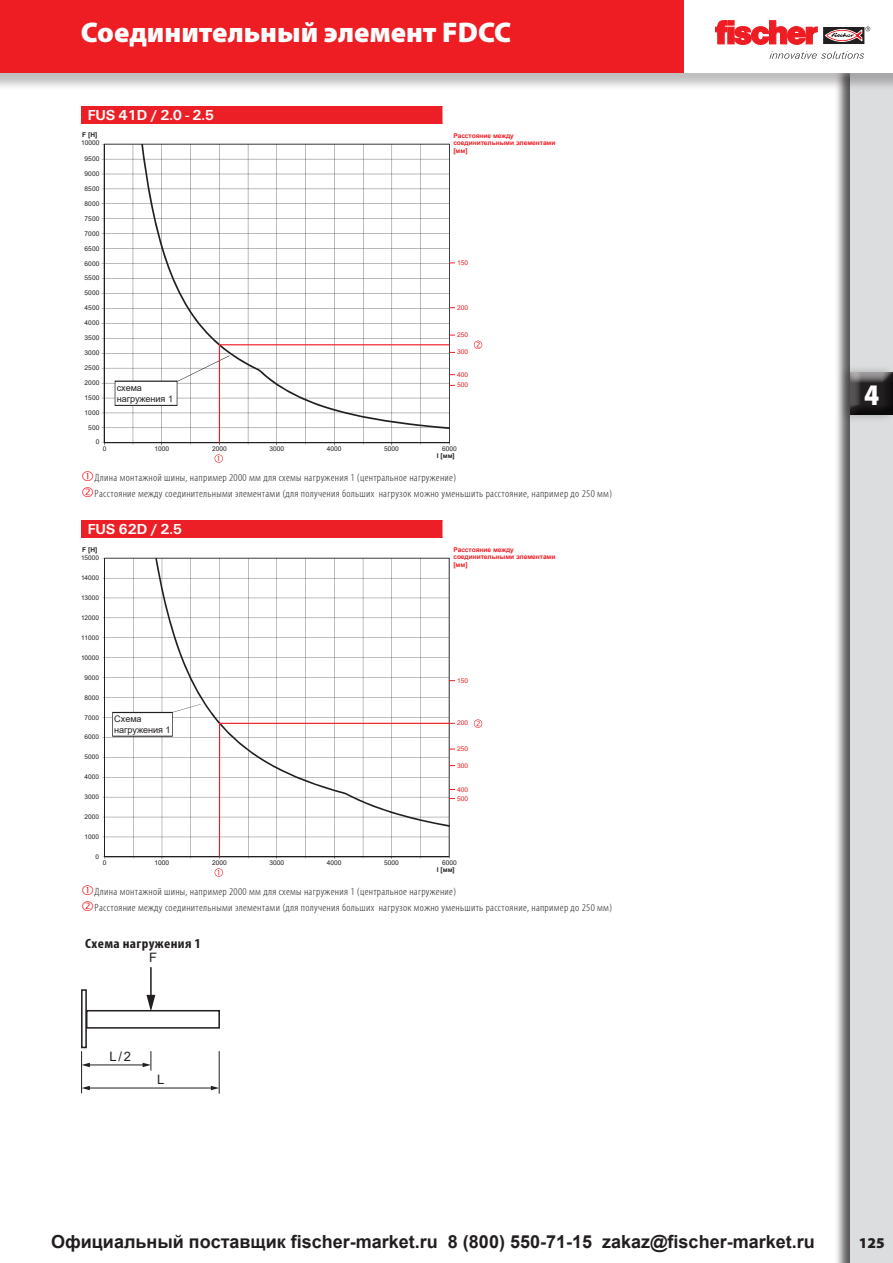
<style>
.page{position:relative;width:893px;height:1263px;background:#fff}
.page>*{position:absolute;margin:0;border:0;box-sizing:border-box;transform-origin:0 0}
.t1{font:900 30px "Myriad Pro";color:#fff;scale:.88 1}
.CB_AF_Head1{font:900 28.5px "Myriad Pro";color:#fff}
.t2{font:700 18px "Arial";color:#221e1f}
.t3{font:700 15px "Fi We";letter-spacing:-.02em;color:#fff}
.t4{font:900 15px "Myriad Pro";color:#231f20}
.t5{font:700 condensed 13.5px "Myriad Pro";letter-spacing:.025em;color:#231f20;scale:1.1 1}
.t6{font:12.9px "Arial";color:#231f20}
.t7{font:300 condensed 10.5px/16.2px "Myriad Pro";letter-spacing:.025em;color:#231f20;scale:1.1 1}
.t8{font:9.15px/10.9px "Arial";letter-spacing:-.005em;color:#231f20}
.t9{font:6.6px "Arial";letter-spacing:.005em;color:#231f20}
.t10{font:700 6.6px/7.9px "Arial";letter-spacing:-.005em;color:#ed1f26}
.t11{font:6.6px "Arial";color:#ed1f26}
.t12{font:700 6.6px "Arial";color:#231f20}
.t13{font:6.45px "Arial";letter-spacing:-.005em;color:#231f20}
</style>
<div class="page">
<div style="left:834px;top:64px;width:59px;height:1199px;background:#231f20;opacity:.75"></div>
<div style="left:850px;top:72px;width:43px;height:1191px;background:#dcdddf"></div>
<div style="left:838px;top:364px;width:55px;height:59px;background:#231f20;opacity:.3"></div>
<div style="left:840px;top:362px;width:53px;height:54px;background:#fff;opacity:.75"></div>
<div style="left:844px;top:365px;width:49px;height:51px;background:#231f20;opacity:.75"></div>
<div style="left:0;top:0;width:893px;height:91px;background:#231f20;opacity:.29"></div>
<div style="left:0;top:0;width:893px;height:72px;background:#ee1d23"></div>
<div style="left:685px;top:0;width:208px;height:72px;background:#fff"></div>
<svg style="left:823px;top:27px;width:41px;height:17px"></svg>
<svg style="left:715px;top:21px;width:102px;height:24px"></svg>
<svg style="left:825px;top:26px;width:45px;height:15px"></svg>
<svg style="left:769px;top:51px;width:95px;height:8px"></svg>
<div style="left:81px;top:106px;width:361px;height:17px;background:#ed1f26"></div>
<svg style="left:442px;top:106px;width:1px;height:17px"></svg>
<svg style="left:105px;top:144px;width:345px;height:299px"></svg>
<hr style="left:104px;top:144px;width:1px;height:299px;background:#231f20">
<hr style="left:104px;top:443px;width:345px;height:1px;background:#231f20">
<svg style="left:109px;top:144px;width:341px;height:285px"></svg>
<svg style="left:115px;top:355px;width:115px;height:51px"></svg>
<svg style="left:215px;top:454px;width:8px;height:9px"></svg>
<hr style="left:219px;top:344px;width:1px;height:99px;background:#ed1f26">
<hr style="left:219px;top:344px;width:231px;height:1px;background:#ed1f26">
<svg style="left:474px;top:341px;width:8px;height:8px"></svg>
<div style="left:81px;top:520px;width:361px;height:17px;background:#ed1f26"></div>
<svg style="left:442px;top:520px;width:1px;height:17px"></svg>
<svg style="left:105px;top:558px;width:345px;height:299px"></svg>
<hr style="left:104px;top:558px;width:1px;height:299px;background:#231f20">
<hr style="left:105px;top:857px;width:344px;height:1px;background:#231f20">
<svg style="left:109px;top:558px;width:341px;height:269px"></svg>
<svg style="left:112px;top:704px;width:89px;height:33px"></svg>
<svg style="left:474px;top:719px;width:8px;height:9px"></svg>
<hr style="left:219px;top:723px;width:231px;height:1px;background:#ed1f26">
<hr style="left:219px;top:723px;width:1px;height:134px;background:#ed1f26">
<svg style="left:215px;top:868px;width:8px;height:9px"></svg>
<hr style="left:88px;top:1064px;width:56px;height:1px;background:#231f20">
<svg style="left:82px;top:1063px;width:8px;height:4px"></svg>
<svg style="left:143px;top:1051px;width:9px;height:19px"></svg>
<hr style="left:150px;top:968px;width:2px;height:30px;background:#231f20">
<svg style="left:146px;top:995px;width:9px;height:15px"></svg>
<hr style="left:81px;top:1051px;width:1px;height:42px;background:#231f20">
<hr style="left:219px;top:1051px;width:1px;height:42px;background:#231f20">
<hr style="left:88px;top:1088px;width:124px;height:1px;background:#231f20">
<svg style="left:82px;top:1086px;width:8px;height:4px"></svg>
<svg style="left:211px;top:1086px;width:8px;height:4px"></svg>
<div style="left:86px;top:1010px;width:134px;height:19px;border:2px solid #231f20"></div>
<div style="left:81px;top:989px;width:6px;height:59px;border:2px solid #231f20"></div>
<p class="CB_AF_Head1" style="left:81px;top:13px;width:432px">Соединительный элемент FDCC</p>
<p class="t3" style="left:88px;top:107px;width:128px">FUS 41D / 2.0 - 2.5</p>
<p class="t12" style="left:82px;top:131px;width:17px">F [Н]</p>
<p class="t9" style="left:81px;top:139px;width:20px">10000</p>
<p class="t9" style="left:85px;top:154px;width:16px">9500</p>
<p class="t9" style="left:85px;top:169px;width:16px">9000</p>
<p class="t9" style="left:85px;top:184px;width:16px">8500</p>
<p class="t9" style="left:85px;top:199px;width:16px">8000</p>
<p class="t9" style="left:85px;top:214px;width:16px">7500</p>
<p class="t9" style="left:85px;top:229px;width:16px">7000</p>
<p class="t9" style="left:85px;top:244px;width:16px">6500</p>
<p class="t9" style="left:85px;top:259px;width:16px">6000</p>
<p class="t9" style="left:85px;top:274px;width:16px">5500</p>
<p class="t9" style="left:85px;top:288px;width:16px">5000</p>
<p class="t9" style="left:85px;top:303px;width:16px">4500</p>
<p class="t9" style="left:85px;top:318px;width:16px">4000</p>
<p class="t9" style="left:85px;top:333px;width:16px">3500</p>
<p class="t9" style="left:85px;top:348px;width:16px">3000</p>
<p class="t9" style="left:85px;top:363px;width:16px">2500</p>
<p class="t9" style="left:85px;top:378px;width:16px">2000</p>
<p class="t9" style="left:85px;top:393px;width:16px">1500</p>
<p class="t9" style="left:85px;top:408px;width:16px">1000</p>
<p class="t9" style="left:88px;top:423px;width:13px">500</p>
<p class="t8" style="left:117px;top:382px;width:58px">схема нагружения 1</p>
<p class="t10" style="left:453px;top:131px;width:62px">Расстояние между</p>
<p class="t10" style="left:453px;top:147px;width:16px">[мм]</p>
<p class="t10" style="left:453px;top:139px;width:104px">соединительными элементами</p>
<p class="t11" style="left:457px;top:258px;width:12px">150</p>
<p class="t11" style="left:457px;top:303px;width:12px">200</p>
<p class="t11" style="left:457px;top:330px;width:12px">250</p>
<p class="t11" style="left:457px;top:348px;width:12px">300</p>
<p class="t11" style="left:457px;top:370px;width:12px">400</p>
<p class="t11" style="left:457px;top:381px;width:12px">500</p>
<p class="t9" style="left:96px;top:437px;width:5px">0</p>
<p class="t9" style="left:103px;top:444px;width:5px">0</p>
<p class="t9" style="left:155px;top:444px;width:16px">0001</p>
<p class="t9" style="left:212px;top:444px;width:16px">0002</p>
<p class="t9" style="left:270px;top:444px;width:16px">0003</p>
<p class="t9" style="left:327px;top:444px;width:16px">0004</p>
<p class="t9" style="left:384px;top:444px;width:16px">5000</p>
<p class="t9" style="left:442px;top:444px;width:16px">0006</p>
<p class="t12" style="left:437px;top:451px;width:19px">l [мм]</p>
<p class="t7" style="left:95px;top:469px;width:472px">Длина монтажной шины, например 2000 мм для схемы нагружения 1 (центральное нагружение)<br>Расстояние между соединительными элементами (для получения больших нагрузок можно уменьшить расстояние, например до 250 мм)</p>
<p class="t3" style="left:88px;top:521px;width:96px">FUS 62D / 2.5</p>
<p class="t12" style="left:82px;top:544px;width:17px">F [Н]</p>
<p class="t13" style="left:81px;top:553px;width:19px">15000</p>
<p class="t13" style="left:81px;top:573px;width:19px">14000</p>
<p class="t13" style="left:81px;top:593px;width:19px">13000</p>
<p class="t13" style="left:81px;top:613px;width:19px">12000</p>
<p class="t13" style="left:81px;top:633px;width:19px">11000</p>
<p class="t13" style="left:81px;top:653px;width:19px">10000</p>
<p class="t13" style="left:85px;top:673px;width:16px">9000</p>
<p class="t13" style="left:85px;top:693px;width:16px">8000</p>
<p class="t13" style="left:85px;top:713px;width:16px">7000</p>
<p class="t13" style="left:85px;top:733px;width:16px">6000</p>
<p class="t13" style="left:85px;top:753px;width:16px">5000</p>
<p class="t13" style="left:85px;top:772px;width:16px">4000</p>
<p class="t13" style="left:85px;top:792px;width:16px">3000</p>
<p class="t13" style="left:85px;top:812px;width:16px">2000</p>
<p class="t13" style="left:85px;top:832px;width:16px">1000</p>
<p class="t8" style="left:114px;top:713px;width:58px">Схема нагружения 1</p>
<p class="t10" style="left:453px;top:545px;width:104px">Расстояние между соединительными элементами [мм]</p>
<p class="t11" style="left:457px;top:676px;width:12px">150</p>
<p class="t11" style="left:457px;top:718px;width:12px">200</p>
<p class="t11" style="left:457px;top:744px;width:12px">250</p>
<p class="t11" style="left:457px;top:761px;width:12px">300</p>
<p class="t11" style="left:457px;top:785px;width:12px">400</p>
<p class="t11" style="left:457px;top:794px;width:12px">500</p>
<p class="t13" style="left:95px;top:852px;width:5px">0</p>
<p class="t9" style="left:103px;top:858px;width:5px">0</p>
<p class="t9" style="left:155px;top:858px;width:16px">0001</p>
<p class="t9" style="left:212px;top:858px;width:16px">0002</p>
<p class="t9" style="left:270px;top:858px;width:16px">0003</p>
<p class="t9" style="left:327px;top:858px;width:16px">0004</p>
<p class="t9" style="left:384px;top:858px;width:16px">5000</p>
<p class="t9" style="left:442px;top:858px;width:16px">0006</p>
<p class="t12" style="left:437px;top:865px;width:19px">l [мм]</p>
<p class="t7" style="left:95px;top:883px;width:472px">Длина монтажной шины, например 2000 мм для схемы нагружения 1 (центральное нагружение)<br>Расстояние между соединительными элементами (для получения больших нагрузок можно уменьшить расстояние, например до 250 мм)</p>
<p class="t5" style="left:85px;top:935px;width:107px">Схема нагружения 1</p>
<p class="t6" style="left:149px;top:949px;width:9px">F</p>
<p class="t6" style="left:109px;top:1047px;width:23px">L/2</p>
<p class="t6" style="left:157px;top:1070px;width:9px">L</p>
<h1 class="t1" style="left:864px;top:374px;width:19px">4</h1>
<h3 class="t2" style="left:51px;top:1229px;width:765px">Официальный поставщик fischer-market.ru 8 (800) 550-71-15 zakaz@fischer-market.ru</h3>
<h3 class="t4" style="left:859px;top:1232px;width:27px">125</h3>
</div>
